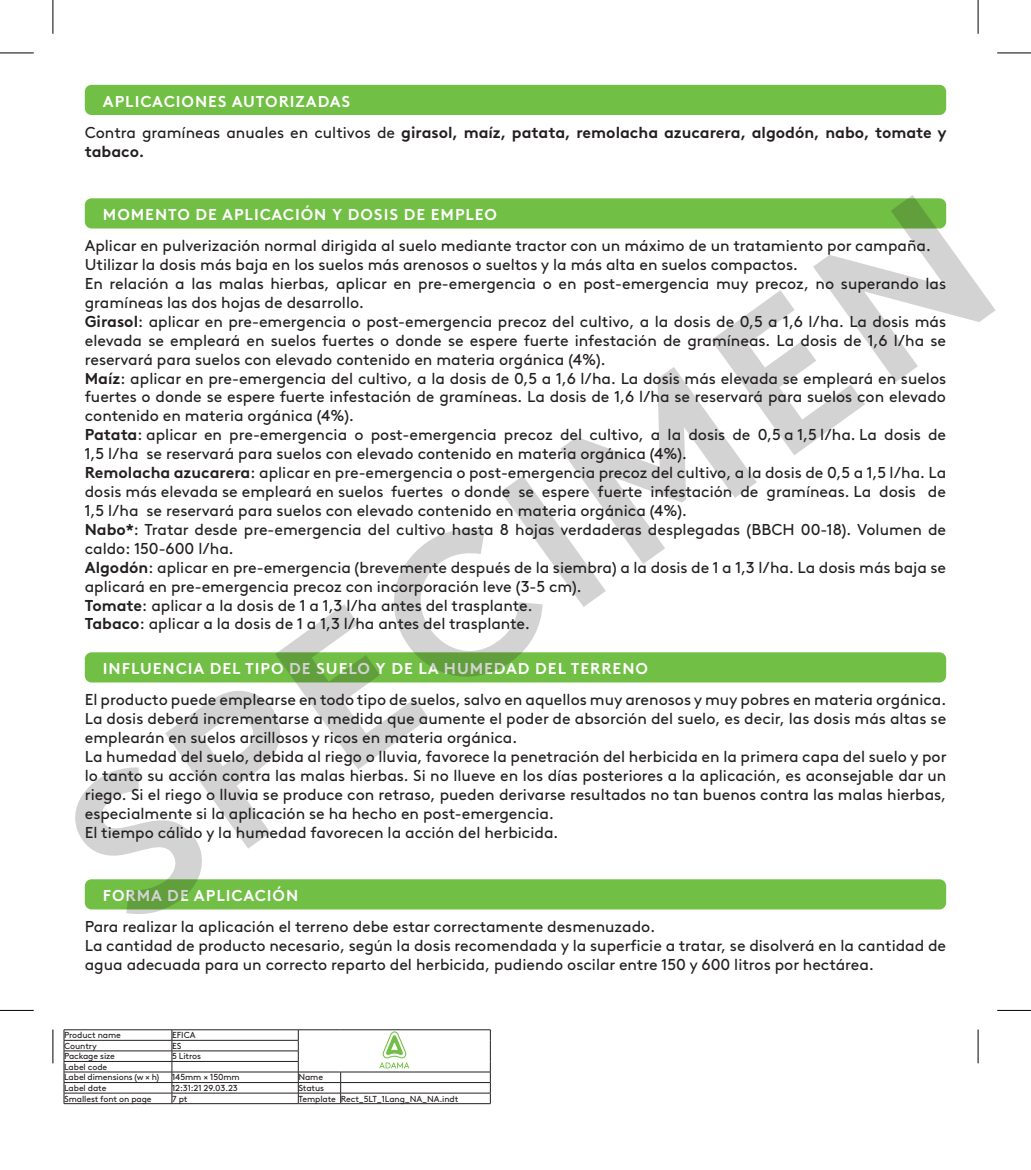
<style>
.page{position:relative;width:1031px;height:1170px;background:#fff}
.page>*{position:absolute;margin:0;border:0;box-sizing:border-box;transform-origin:0 0}
.t1{font:700 202.72px "Brown LL Pan";color:#231f20}
.t2{font:15.75px/18.9px "Brown LL Pan";color:#231f20}
.t3{font:700 15.75px/31.1px "Brown LL Pan";color:#231f20}
.t4{font:700 15.75px "Brown LL Pan";letter-spacing:.06em;color:#fff}
.t5{font:8.78px/10.6px "Brown LL Pan";letter-spacing:-.01em;color:#231f20}
.s1{color:#fff}
.s2{font-weight:400}
.s3{font-weight:700}
</style>
<div class="page">
<div style="left:85px;top:85px;width:861px;height:30px;background:#71bf44;border-radius:7px"></div>
<div style="left:85px;top:198px;width:861px;height:30px;background:#71bf44;border-radius:7px"></div>
<div style="left:85px;top:652px;width:861px;height:30px;background:#71bf44;border-radius:7px"></div>
<div style="left:85px;top:879px;width:861px;height:30px;background:#71bf44;border-radius:7px"></div>
<hr style="left:64px;top:1029px;width:108px;height:1px;background:#231f20">
<hr style="left:172px;top:1029px;width:126px;height:1px;background:#231f20">
<hr style="left:298px;top:1029px;width:43px;height:1px;background:#231f20">
<hr style="left:341px;top:1029px;width:149px;height:1px;background:#231f20">
<hr style="left:64px;top:1039px;width:108px;height:1px;background:#231f20">
<hr style="left:172px;top:1039px;width:126px;height:1px;background:#231f20">
<hr style="left:64px;top:1050px;width:108px;height:1px;background:#231f20">
<hr style="left:172px;top:1050px;width:126px;height:1px;background:#231f20">
<hr style="left:64px;top:1060px;width:108px;height:1px;background:#231f20">
<hr style="left:172px;top:1060px;width:126px;height:1px;background:#231f20">
<hr style="left:64px;top:1071px;width:108px;height:1px;background:#231f20">
<hr style="left:172px;top:1071px;width:126px;height:1px;background:#231f20">
<hr style="left:298px;top:1071px;width:43px;height:1px;background:#231f20">
<hr style="left:341px;top:1071px;width:149px;height:1px;background:#231f20">
<hr style="left:64px;top:1081px;width:108px;height:1px;background:#231f20">
<hr style="left:172px;top:1081px;width:126px;height:1px;background:#231f20">
<hr style="left:298px;top:1081px;width:43px;height:1px;background:#231f20">
<hr style="left:341px;top:1081px;width:149px;height:1px;background:#231f20">
<hr style="left:64px;top:1092px;width:108px;height:1px;background:#231f20">
<svg style="left:64px;top:1029px;width:1px;height:73px"></svg>
<hr style="left:172px;top:1092px;width:126px;height:1px;background:#231f20">
<svg style="left:171px;top:1029px;width:1px;height:73px"></svg>
<hr style="left:298px;top:1092px;width:43px;height:1px;background:#231f20">
<svg style="left:298px;top:1029px;width:1px;height:73px"></svg>
<hr style="left:341px;top:1092px;width:149px;height:1px;background:#231f20">
<svg style="left:340px;top:1071px;width:1px;height:31px"></svg>
<svg style="left:490px;top:1029px;width:1px;height:74px"></svg>
<hr style="left:64px;top:1102px;width:108px;height:1px;background:#231f20">
<hr style="left:172px;top:1102px;width:126px;height:1px;background:#231f20">
<hr style="left:298px;top:1102px;width:43px;height:1px;background:#231f20">
<hr style="left:341px;top:1102px;width:149px;height:1px;background:#231f20">
<svg style="left:379px;top:1031px;width:30px;height:37px"></svg>
<hr style="left:0;top:53px;width:34px;height:1px;background:#000">
<hr style="left:997px;top:53px;width:34px;height:1px;background:#000">
<hr style="left:0;top:1009px;width:34px;height:1px;background:#000">
<hr style="left:997px;top:1009px;width:34px;height:1px;background:#000">
<hr style="left:53px;top:0;width:1px;height:34px;background:#000">
<hr style="left:53px;top:1029px;width:1px;height:33px;background:#000">
<hr style="left:977px;top:0;width:1px;height:34px;background:#000">
<hr style="left:977px;top:1029px;width:1px;height:33px;background:#000">
<p class="t3" style="left:85px;top:84px;width:863px;text-indent:18px"><span class="s1">APLICACIONES AUTORIZADAS<br></span><span class="s2">Contra gramíneas anuales en cultivos de</span> girasol, maíz, patata, remolacha azucarera, algodón, nabo, tomate y</p>
<p class="t3" style="left:85px;top:134px;width:61px">tabaco.</p>
<h1 class="t1" style="left:1px;top:749px;width:1081px;rotate:-36deg">SPECIMEN</h1>
<p class="t4" style="left:103px;top:202px;width:395px">MOMENTO DE APLICACIÓN Y DOSIS DE EMPLEO</p>
<p class="t2" style="left:85px;top:235px;width:863px">Aplicar en pulverización normal dirigida al suelo mediante tractor con un máximo de un tratamiento por campaña.<br>Utilizar la dosis más baja en los suelos más arenosos o sueltos y la más alta en suelos compactos.<br>En relación a las malas hierbas, aplicar en pre-emergencia o en post-emergencia muy precoz, no superando las gramíneas las dos hojas de desarrollo.<br><span class="s3">Girasol</span>: aplicar en pre-emergencia o post-emergencia precoz del cultivo, a la dosis de 0,5 a 1,6 l/ha. La dosis más elevada se empleará en suelos fuertes o donde se espere fuerte infestación de gramíneas. La dosis de 1,6 l/ha se reservará para suelos con elevado contenido en materia orgánica (4%).<br><span class="s3">Maíz</span>: aplicar en pre-emergencia del cultivo, a la dosis de 0,5 a 1,6 l/ha. La dosis más elevada se empleará en suelos fuertes o donde se espere fuerte infestación de gramíneas. La dosis de 1,6 l/ha se reservará para suelos con elevado contenido en materia orgánica (4%).<br><span class="s3">Patata</span>: aplicar en pre-emergencia o post-emergencia precoz del cultivo, a la dosis de 0,5 a 1,5 l/ha. La dosis de 1,5 l/ha se reservará para suelos con elevado contenido en materia orgánica (4%).<br><span class="s3">Remolacha azucarera</span>: aplicar en pre-emergencia o post-emergencia precoz del cultivo, a la dosis de 0,5 a 1,5 l/ha. La dosis más elevada se empleará en suelos fuertes o donde se espere fuerte infestación de gramíneas. La dosis de 1,5 l/ha se reservará para suelos con elevado contenido en materia orgánica (4%).<br><span class="s3">Nabo*</span>: Tratar desde pre-emergencia del cultivo hasta 8 hojas verdaderas desplegadas (BBCH 00-18). Volumen de caldo: 150-600 l/ha.<br><span class="s3">Algodón</span>: aplicar en pre-emergencia (brevemente después de la siembra) a la dosis de 1 a 1,3 l/ha. La dosis más baja se aplicará en pre-emergencia precoz con incorporación leve (3-5 cm).<br><span class="s3">Tomate</span>: aplicar a la dosis de 1 a 1,3 l/ha antes del trasplante.<br><span class="s3">Tabaco</span>: aplicar a la dosis de 1 a 1,3 l/ha antes del trasplante.</p>
<p class="t4" style="left:103px;top:656px;width:546px">INFLUENCIA DEL TIPO DE SUELO Y DE LA HUMEDAD DEL TERRENO</p>
<p class="t2" style="left:85px;top:688px;width:863px">El producto puede emplearse en todo tipo de suelos, salvo en aquellos muy arenosos y muy pobres en materia orgánica.<br>La dosis deberá incrementarse a medida que aumente el poder de absorción del suelo, es decir, las dosis más altas se emplearán en suelos arcillosos y ricos en materia orgánica.<br>La humedad del suelo, debida al riego o lluvia, favorece la penetración del herbicida en la primera capa del suelo y por lo tanto su acción contra las malas hierbas. Si no llueve en los días posteriores a la aplicación, es aconsejable dar un riego. Si el riego o lluvia se produce con retraso, pueden derivarse resultados no tan buenos contra las malas hierbas, especialmente si la aplicación se ha hecho en post-emergencia.<br>El tiempo cálido y la humedad favorecen la acción del herbicida.</p>
<p class="t4" style="left:103px;top:883px;width:197px">FORMA DE APLICACIÓN</p>
<p class="t2" style="left:85px;top:915px;width:863px">Para realizar la aplicación el terreno debe estar correctamente desmenuzado.<br>La cantidad de producto necesario, según la dosis recomendada y la superficie a tratar, se disolverá en la cantidad de agua adecuada para un correcto reparto del herbicida, pudiendo oscilar entre 150 y 600 litros por hectárea.</p>
<p class="t5" style="left:64px;top:1028px;width:58px">Product name</p>
<p class="t5" style="left:172px;top:1028px;width:25px">EFICA</p>
<p class="t5" style="left:64px;top:1039px;width:34px">Country</p>
<p class="t5" style="left:172px;top:1039px;width:11px">ES</p>
<p class="t5" style="left:64px;top:1050px;width:52px">Package size</p>
<p class="t5" style="left:172px;top:1050px;width:30px">5 Litros</p>
<p class="t5" style="left:64px;top:1060px;width:97px">Label code<br>Label dimensions (w × h)</p>
<p class="t5" style="left:172px;top:1071px;width:69px">145mm × 150mm</p>
<p class="t5" style="left:298px;top:1071px;width:26px">Name</p>
<p class="t5" style="left:64px;top:1081px;width:44px">Label date</p>
<p class="t5" style="left:172px;top:1081px;width:67px">12:31:21 29.03.23</p>
<p class="t5" style="left:298px;top:1081px;width:27px">Status</p>
<p class="t5" style="left:64px;top:1092px;width:89px">Smallest font on page</p>
<p class="t5" style="left:172px;top:1092px;width:17px">7 pt</p>
<p class="t5" style="left:298px;top:1092px;width:161px">Template Rect_5LT_1Lang_NA_NA.indt</p>
</div>
